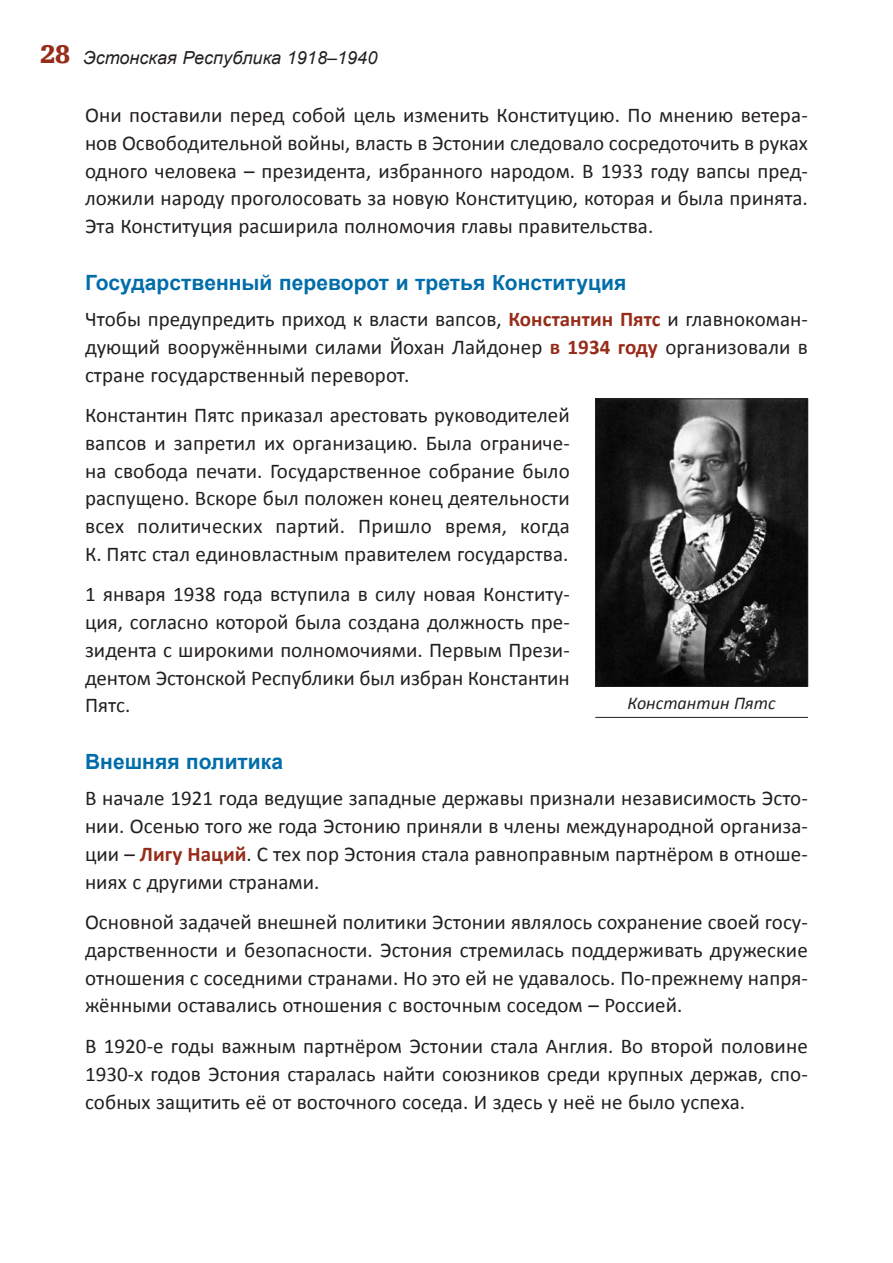
<style>
.page{position:relative;width:893px;height:1263px;background:#fff}
.page>*{position:absolute;margin:0;border:0;box-sizing:border-box;transform-origin:0 0}
.e-loik{font:21px/27.8px "Calibri";color:#231f20;text-align:justify}
.ptk-loik{font:700 21px "Arial";letter-spacing:.005em;color:#006daa}
.t1{font:italic 18px "Arial";letter-spacing:.005em;color:#231f20}
.joonis_b{font:italic 18px "Calibri";color:#231f20}
.s1{font-family:"Egyptienne F";font-weight:900;font-style:normal;font-size:27px;color:#972c19}
.s2{font-weight:700;color:#972c19}
</style>
<div class="page">
<hr style="left:595px;top:717px;width:213px;height:1px;background:#231f20">
<img style="left:597px;top:401px;width:209px;height:283px">
<div style="left:595px;top:399px;width:213px;height:287px;border:1px solid #231f20"></div>
<p class="t1" style="left:40px;top:46px;width:339px"><span class="s1">28</span> Эстонская Республика 1918–1940</p>
<p class="e-loik" style="left:85px;top:101px;width:724px">Они поставили перед собой цель изменить Конституцию. По мнению ветера&shy;нов Освободительной войны, власть в Эстонии следовало сосредоточить в руках одного человека – президента, избранного народом. В 1933 году вапсы пред&shy;ложили народу проголосовать за новую Конституцию, которая и была принята.<br>Эта Конституция расширила полномочия главы правительства.</p>
<p class="ptk-loik" style="left:85px;top:268px;width:543px">Государственный переворот и третья Конституция</p>
<p class="e-loik" style="left:85px;top:305px;width:724px">Чтобы предупредить приход к власти вапсов, <span class="s2">Константин Пятс</span> и главнокоман&shy;дующий вооружёнными силами Йохан Лайдонер <span class="s2">в 1934 году</span> организовали в стране государственный переворот.</p>
<p class="e-loik" style="left:85px;top:401px;width:486px">Константин Пятс приказал арестовать руководителей вапсов и запретил их организацию. Была ограниче&shy;на свобода печати. Государственное собрание было распущено. Вскоре был положен конец деятельности всех политических партий. Пришло время, когда К. Пятс стал единовластным правителем государства.</p>
<p class="e-loik" style="left:85px;top:581px;width:486px">1 января 1938 года вступила в силу новая Конститу&shy;ция, согласно которой была создана должность пре&shy;зидента с широкими полномочиями. Первым Прези&shy;дентом Эстонской Республики был избран Константин Пятс.</p>
<p class="joonis_b" style="left:628px;top:690px;width:150px">Константин Пятс</p>
<p class="ptk-loik" style="left:85px;top:748px;width:200px">Внешняя политика</p>
<p class="e-loik" style="left:85px;top:785px;width:724px">В начале 1921 года ведущие западные державы признали независимость Эсто&shy;нии. Осенью того же года Эстонию приняли в члены международной организа&shy;ции – <span class="s2">Лигу Наций</span>. С тех пор Эстония стала равноправным партнёром в отноше&shy;ниях с другими странами.</p>
<p class="e-loik" style="left:85px;top:908px;width:724px">Основной задачей внешней политики Эстонии являлось сохранение своей госу&shy;дарственности и безопасности. Эстония стремилась поддерживать дружеские отношения с соседними странами. Но это ей не удавалось. По-прежнему напря&shy;жёнными оставались отношения с восточным соседом – Россией.</p>
<p class="e-loik" style="left:85px;top:1032px;width:724px">В 1920-е годы важным партнёром Эстонии стала Англия. Во второй половине 1930-х годов Эстония старалась найти союзников среди крупных держав, спо&shy;собных защитить её от восточного соседа. И здесь у неё не было успеха.</p>
</div>
